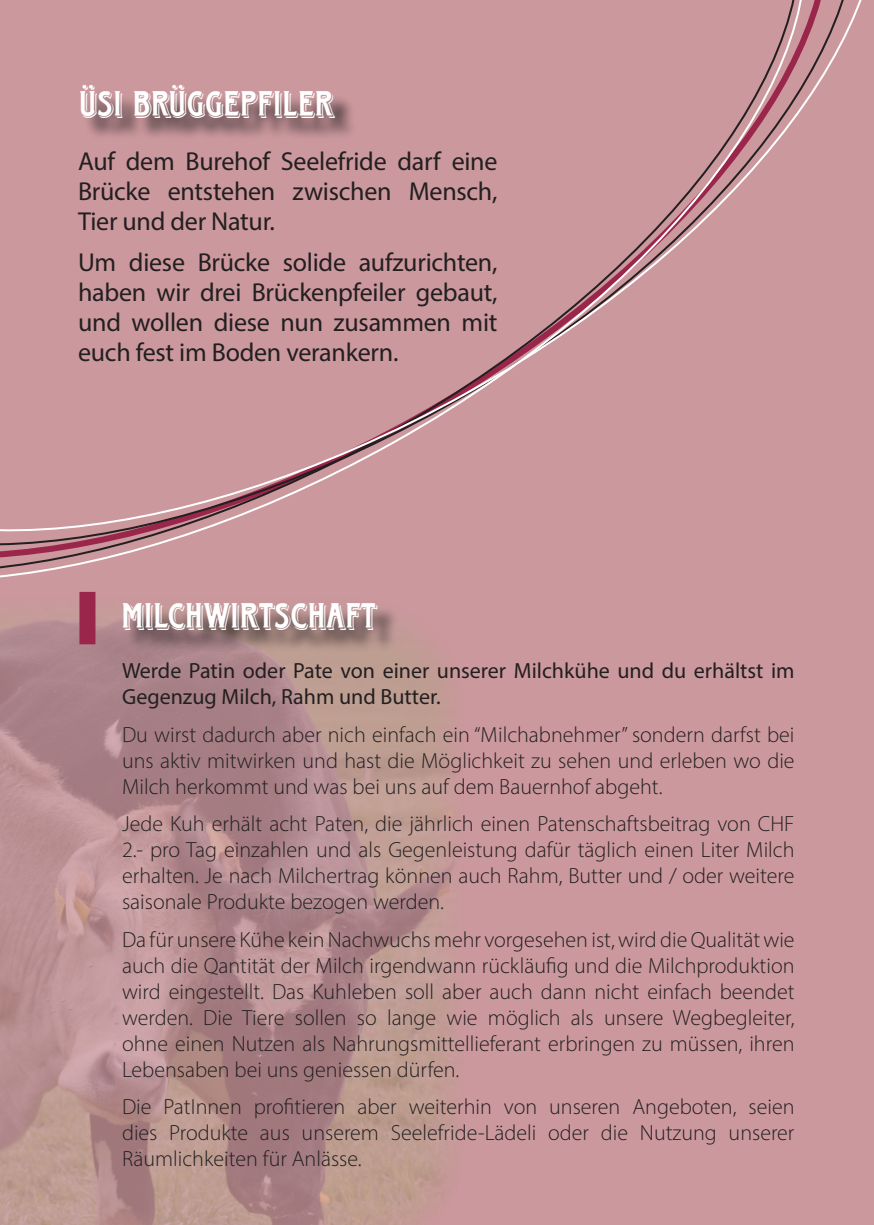
<style>
.page{position:relative;width:874px;height:1225px;background:#fff}
.page>*{position:absolute;margin:0;border:0;box-sizing:border-box;transform-origin:0 0}
.t1{font:40px "Horndon D";color:#fff}
.Intro_Text{font:26px/30px "Myriad Pro";letter-spacing:-.01em;color:#231f20;text-align:justify}
.Paragraph{font:300 22px/26px "Myriad Pro";color:#231f20;text-align:justify}
.Paragraph-2{font:22px/26px "Myriad Pro";color:#231f20}
</style>
<div class="page">
<div style="left:0;top:0;width:873px;height:1225px;background:#cb989d"></div>
<svg style="left:0;top:0;width:862px;height:577px"></svg>
<div style="left:84px;top:89px;width:274px;height:52px;background:#231f20;opacity:.75"></div>
<img style="left:0;top:598px;width:454px;height:627px">
<div style="left:126px;top:606px;width:274px;height:47px;background:#231f20;opacity:.75"></div>
<div style="left:79px;top:592px;width:16px;height:52px;background:#9b264c"></div>
<p class="t1" style="left:79px;top:82px;width:257px">ÜSI BRÜGGEPFILER</p>
<p class="Intro_Text" style="left:78px;top:145px;width:421px">Auf dem Burehof Seelefride darf eine Brücke entstehen zwischen Mensch, Tier und der Natur.</p>
<p class="Intro_Text" style="left:78px;top:247px;width:421px">Um diese Brücke solide aufzurichten, haben wir drei Brückenpfeiler gebaut, und wollen diese nun zusammen mit euch fest im Boden verankern.</p>
<p class="t1" style="left:122px;top:594px;width:257px">MILCHWIRTSCHAFT</p>
<p class="Paragraph-2" style="left:122px;top:657px;width:673px">Werde Patin oder Pate von einer unserer Milchkühe und du erhältst im<br>Gegenzug Milch, Rahm und Butter.</p>
<p class="Paragraph" style="left:122px;top:721px;width:673px">Du wirst dadurch aber nich einfach ein “Milchabnehmer” sondern darfst bei uns aktiv mitwirken und hast die Möglichkeit zu sehen und erleben wo die Milch herkommt und was bei uns auf dem Bauernhof abgeht.</p>
<p class="Paragraph" style="left:122px;top:810px;width:673px">Jede Kuh erhält acht Paten, die jährlich einen Patenschaftsbeitrag von CHF 2.- pro Tag einzahlen und als Gegenleistung dafür täglich einen Liter Milch erhalten. Je nach Milchertrag können auch Rahm, Butter und / oder weitere saisonale Produkte bezogen werden.</p>
<p class="Paragraph" style="left:122px;top:926px;width:673px">Da für unsere Kühe kein Nachwuchs mehr vorgesehen ist, wird die Qualität wie auch die Qantität der Milch irgendwann rückläufig und die Milchproduktion wird eingestellt. Das Kuhleben soll aber auch dann nicht einfach beendet werden. Die Tiere sollen so lange wie möglich als unsere Wegbegleiter, ohne einen Nutzen als Nahrungsmittellieferant erbringen zu müssen, ihren Lebensaben bei uns geniessen dürfen.</p>
<p class="Paragraph" style="left:122px;top:1093px;width:673px">Die PatInnen profitieren aber weiterhin von unseren Angeboten, seien dies Produkte aus unserem Seelefride-Lädeli oder die Nutzung unserer Räumlichkeiten für Anlässe.</p>
</div>
